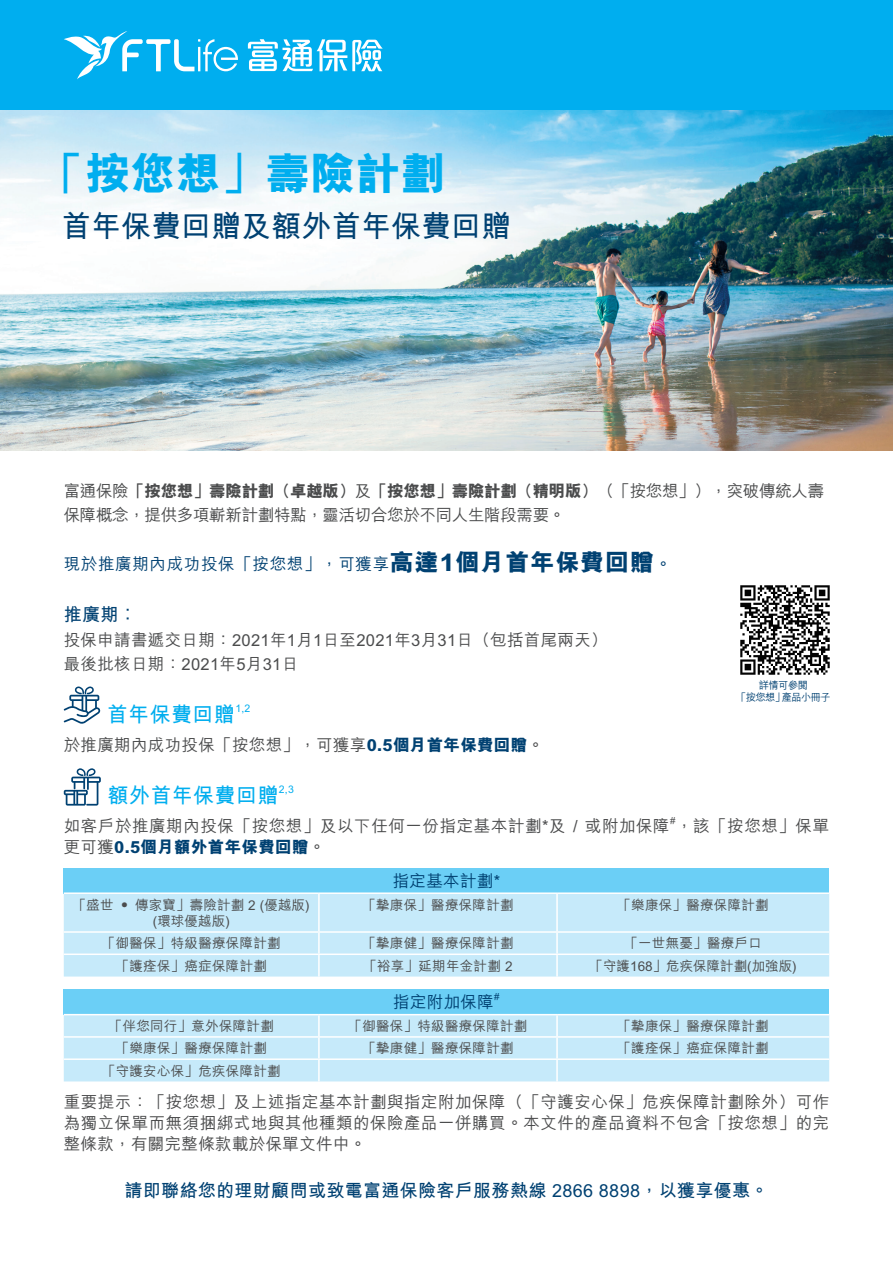
<style>
.page{position:relative;width:893px;height:1263px;background:#fff}
.page>*{position:absolute;margin:0;border:0;box-sizing:border-box;transform-origin:0 0}
.t1{font:800 45px "M Hei HK";color:#00aeef}
.t2{font:700 30px "M Hei HK";color:#004172}
.t3{font:700 21px "M Hei HK";letter-spacing:.02em;color:#00aeef}
.t4{font:700 18px "M Hei HK";letter-spacing:.02em;color:#004172}
.t5{font:500 16.5px/21px "M Hei HK";letter-spacing:.02em;color:#4b4c4d}
.t6{font:500 16.5px/24px "M Hei HK";letter-spacing:-.02em;color:#4b4c4d}
.t7{font:500 16.5px "M Hei HK";letter-spacing:.04em;color:#004172}
.t8{font:800 16.5px "M Hei HK";letter-spacing:.02em;color:#004172}
.t9{font:500 13.5px/16.5px "M Hei HK";letter-spacing:.02em;color:#4b4c4d;text-align:center}
.t10{font:500 13.5px "M Hei HK";color:#4b4c4d}
.t11{font:700 10.5px "M Hei HK";color:#00aeef}
.t12{font:500 10.2px/11.9px "M Hei HK";letter-spacing:-.05em;color:#004172;text-align:center}
.t13{font:500 9.6px "M Hei HK";color:#4b4c4d}
.t14{font:500 9.6px "M Hei HK";color:#004172}
.s1{font-weight:800}
.s2{font-weight:800;font-size:24px}
.s3{font-weight:800;color:#004172}
.s4{font-weight:500;color:#4b4c4d}
</style>
<div class="page">
<div style="left:0;top:0;width:893px;height:111px;background:#00aeef"></div>
<svg style="left:64px;top:31px;width:174px;height:48px"></svg>
<svg style="left:248px;top:39px;width:135px;height:32px"></svg>
<img style="left:0;top:111px;width:893px;height:340px">
<svg style="left:64px;top:686px;width:36px;height:38px"></svg>
<svg style="left:64px;top:768px;width:37px;height:38px"></svg>
<div style="left:64px;top:868px;width:765px;height:25px;background:#6bcff6"></div>
<div style="left:64px;top:894px;width:765px;height:82px;background:#c6eafa"></div>
<hr style="left:64px;top:892px;width:255px;height:2px;background:#fff">
<hr style="left:319px;top:892px;width:238px;height:2px;background:#fff">
<hr style="left:318px;top:894px;width:2px;height:37px;background:#fff">
<hr style="left:557px;top:892px;width:272px;height:2px;background:#fff">
<hr style="left:556px;top:894px;width:2px;height:37px;background:#fff">
<hr style="left:64px;top:931px;width:255px;height:2px;background:#fff">
<hr style="left:319px;top:931px;width:238px;height:2px;background:#fff">
<hr style="left:318px;top:933px;width:2px;height:20px;background:#fff">
<hr style="left:557px;top:931px;width:272px;height:2px;background:#fff">
<hr style="left:556px;top:933px;width:2px;height:20px;background:#fff">
<hr style="left:64px;top:953px;width:255px;height:2px;background:#fff">
<hr style="left:319px;top:953px;width:238px;height:2px;background:#fff">
<hr style="left:318px;top:955px;width:2px;height:21px;background:#fff">
<hr style="left:557px;top:953px;width:272px;height:2px;background:#fff">
<hr style="left:556px;top:955px;width:2px;height:21px;background:#fff">
<div style="left:64px;top:989px;width:765px;height:26px;background:#6bcff6"></div>
<div style="left:64px;top:1015px;width:765px;height:66px;background:#c6eafa"></div>
<hr style="left:64px;top:1014px;width:255px;height:1px;background:#fff">
<hr style="left:319px;top:1014px;width:238px;height:1px;background:#fff">
<hr style="left:318px;top:1015px;width:2px;height:21px;background:#fff">
<hr style="left:557px;top:1014px;width:272px;height:1px;background:#fff">
<hr style="left:556px;top:1015px;width:2px;height:21px;background:#fff">
<hr style="left:64px;top:1036px;width:255px;height:2px;background:#fff">
<hr style="left:319px;top:1036px;width:238px;height:2px;background:#fff">
<hr style="left:318px;top:1038px;width:2px;height:20px;background:#fff">
<hr style="left:557px;top:1036px;width:272px;height:2px;background:#fff">
<hr style="left:556px;top:1038px;width:2px;height:20px;background:#fff">
<hr style="left:64px;top:1058px;width:255px;height:2px;background:#fff">
<hr style="left:319px;top:1058px;width:238px;height:2px;background:#fff">
<hr style="left:318px;top:1060px;width:2px;height:21px;background:#fff">
<hr style="left:557px;top:1058px;width:272px;height:2px;background:#fff">
<hr style="left:556px;top:1060px;width:2px;height:21px;background:#fff">
<img style="left:740px;top:585px;width:90px;height:90px">
<h1 class="t1" style="left:40px;top:143px;width:406px">「按您想」壽險計劃</h1>
<h2 class="t2" style="left:61px;top:204px;width:451px">首年保費回贈及額外首年保費回贈</h2>
<p class="t6" style="left:64px;top:478px;width:762px">富通保險<span class="s1">「按您想」壽險計劃（卓越版）</span>及<span class="s1">「按您想」壽險計劃（精明版）</span>（「按您想」），突破傳統人壽保障概念，提供多項嶄新計劃特點，靈活切合您於不同人生階段需要。</p>
<p class="t7" style="left:64px;top:552px;width:609px">現於推廣期內成功投保「按您想」，可獲享<span class="s2">高達1個月首年保費回贈</span>。</p>
<p class="t4" style="left:64px;top:601px;width:75px">推廣期︰</p>
<p class="t5" style="left:64px;top:627px;width:545px;line-height:24px">投保申請書遞交日期：2021年1月1日至2021年3月31日（包括首尾兩天）最後批核日期：2021年5月31日</p>
<p class="t12" style="left:736px;top:678px;width:96px">詳情可參閱<br>「按您想」產品小冊子</p>
<p class="t3" style="left:107px;top:699px;width:130px">首年保費回贈</p>
<p class="t11" style="left:235px;top:701px;width:17px">1,2</p>
<p class="t5" style="left:64px;top:733px;width:482px">於推廣期內成功投保「按您想」，可獲享<span class="s3">0.5個月首年保費回贈</span>。</p>
<p class="t3" style="left:108px;top:780px;width:172px">額外首年保費回贈</p>
<p class="t11" style="left:279px;top:782px;width:17px">2,3</p>
<p class="t5" style="left:64px;top:814px;width:767px">如客戶於推廣期內投保「按您想」及以下任何一份指定基本計劃*及 / 或附加保障，該「按您想」保單</p>
<p class="t13" style="left:670px;top:813px;width:7px">#</p>
<p class="t8" style="left:64px;top:836px;width:263px"><span class="s4">更可獲</span>0.5個月額外首年保費回贈<span class="s4">。</span></p>
<p class="t7" style="left:393px;top:869px;width:109px">指定基本計劃*</p>
<p class="t9" style="left:73px;top:895px;width:238px">「盛世 • 傳家寶」壽險計劃 2 (優越版) (環球優越版)</p>
<p class="t9" style="left:362px;top:895px;width:153px">「摯康保」醫療保障計劃</p>
<p class="t9" style="left:617px;top:895px;width:153px">「樂康保」醫療保障計劃</p>
<p class="t9" style="left:102px;top:934px;width:180px">「御醫保」特級醫療保障計劃</p>
<p class="t9" style="left:362px;top:934px;width:153px">「摯康健」醫療保障計劃</p>
<p class="t9" style="left:624px;top:934px;width:139px">「一世無憂」醫療戶口</p>
<p class="t9" style="left:116px;top:956px;width:153px">「護痊保」癌症保障計劃</p>
<p class="t9" style="left:363px;top:956px;width:151px">「裕享」延期年金計劃 2</p>
<p class="t10" style="left:590px;top:956px;width:209px">「守護168」危疾保障計劃(加強版)</p>
<p class="t7" style="left:393px;top:990px;width:102px">指定附加保障</p>
<p class="t14" style="left:494px;top:990px;width:7px">#</p>
<p class="t9" style="left:109px;top:1017px;width:166px">「伴您同行」意外保障計劃</p>
<p class="t9" style="left:349px;top:1017px;width:180px">「御醫保」特級醫療保障計劃</p>
<p class="t9" style="left:617px;top:1017px;width:153px">「摯康保」醫療保障計劃</p>
<p class="t9" style="left:116px;top:1039px;width:153px">「樂康保」醫療保障計劃</p>
<p class="t9" style="left:362px;top:1039px;width:153px">「摯康健」醫療保障計劃</p>
<p class="t9" style="left:617px;top:1039px;width:153px">「護痊保」癌症保障計劃</p>
<p class="t9" style="left:102px;top:1061px;width:180px">「守護安心保」危疾保障計劃</p>
<p class="t5" style="left:64px;top:1090px;width:767px;text-align:justify">重要提示：「按您想」及上述指定基本計劃與指定附加保障（「守護安心保」危疾保障計劃除外）可作為獨立保單而無須捆綁式地與其他種類的保險產品一併購買。本文件的產品資料不包含「按您想」的完整條款，有關完整條款載於保單文件中。</p>
<p class="t4" style="left:124px;top:1177px;width:646px">請即聯絡您的理財顧問或致電富通保險客戶服務熱線 2866 8898，以獲享優惠。</p>
</div>
